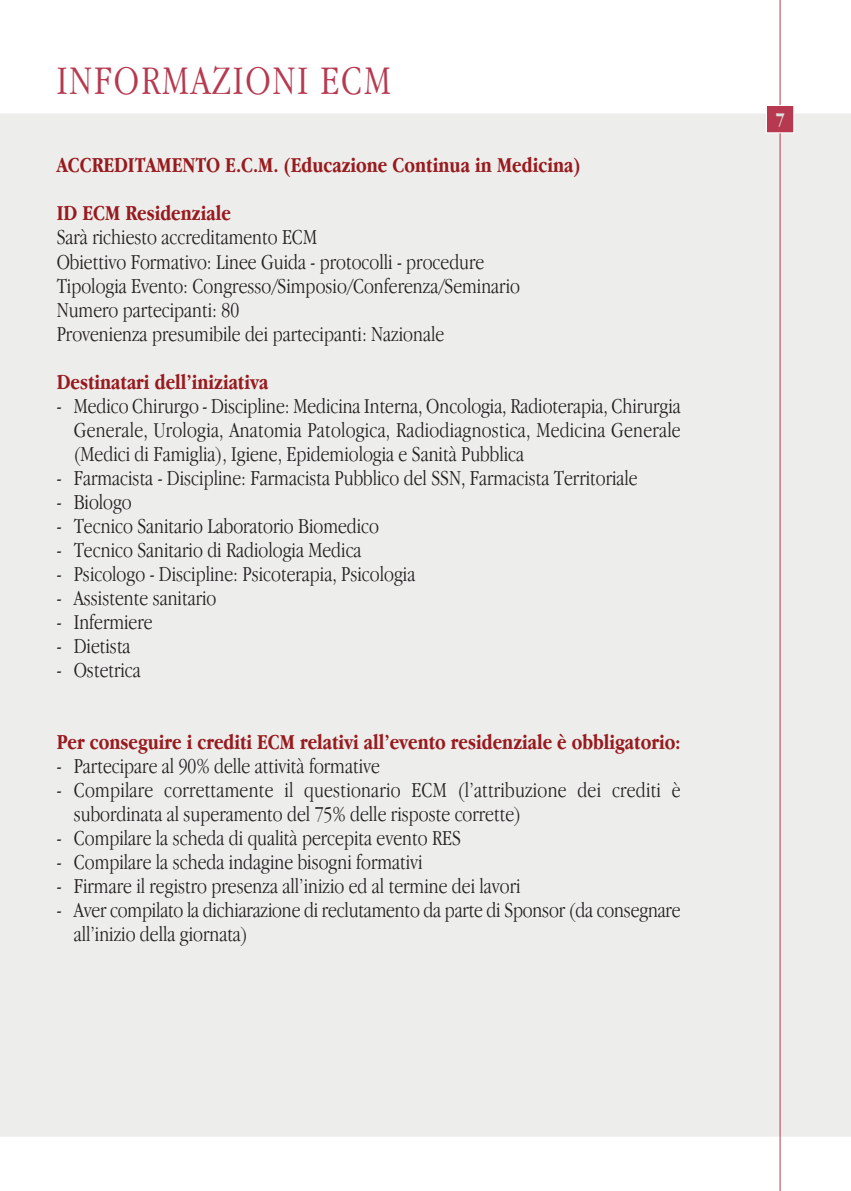
<style>
.page{position:relative;width:851px;height:1191px;background:#fff}
.page>*{position:absolute;margin:0;border:0;box-sizing:border-box;transform-origin:0 0}
.t1{font:300 condensed 42px "Garamond";letter-spacing:.045em;color:#b6394f}
.t2{font:300 condensed 22px/24px "Garamond";color:#231f20}
.t3{font:700 condensed 22px/48px "Garamond";color:#981a1e}
.t4{font:700 condensed 20px "Garamond";color:#dee0db}
</style>
<div class="page">
<hr style="left:779px;top:0;width:1px;height:1191px;background:#b6394f">
<div style="left:766px;top:106px;width:27px;height:26px;background:#b6394f"></div>
<div style="left:765px;top:105px;width:29px;height:28px;border:1px solid #fff"></div>
<h1 class="t1" style="left:57px;top:64px;width:336px">INFORMAZIONI ECM</h1>
<p class="t3" style="left:57px;top:143px;width:525px">ACCREDITAMENTO E.C.M. (Educazione Continua in Medicina)<br>ID ECM Residenziale</p>
<p class="t2" style="left:57px;top:227px;width:464px">Sarà richiesto accreditamento ECM<br>Obiettivo Formativo: Linee Guida - protocolli - procedure Tipologia Evento: Congresso/Simposio/Conferenza/Seminario Numero partecipanti: 80<br>Provenienza presumibile dei partecipanti: Nazionale</p>
<p class="t3" style="left:57px;top:359px;width:213px">Destinatari dell’iniziativa</p>
<p class="t2" style="left:74px;top:395px;width:608px;text-align:justify;text-indent:-17px">- Medico Chirurgo - Discipline: Medicina Interna, Oncologia, Radioterapia, Chirurgia Generale, Urologia, Anatomia Patologica, Radiodiagnostica, Medicina Generale (Medici di Famiglia), Igiene, Epidemiologia e Sanità Pubblica</p>
<p class="t2" style="left:57px;top:467px;width:582px">- Farmacista - Discipline: Farmacista Pubblico del SSN, Farmacista Territoriale</p>
<p class="t2" style="left:57px;top:491px;width:77px">- Biologo</p>
<p class="t2" style="left:57px;top:515px;width:324px">- Tecnico Sanitario Laboratorio Biomedico</p>
<p class="t2" style="left:57px;top:539px;width:306px">- Tecnico Sanitario di Radiologia Medica</p>
<p class="t2" style="left:57px;top:563px;width:360px">- Psicologo - Discipline: Psicoterapia, Psicologia</p>
<p class="t2" style="left:57px;top:587px;width:161px">- Assistente sanitario</p>
<p class="t2" style="left:57px;top:611px;width:97px">- Infermiere</p>
<p class="t2" style="left:57px;top:635px;width:75px">- Dietista</p>
<p class="t2" style="left:57px;top:659px;width:86px">- Ostetrica</p>
<p class="t3" style="left:57px;top:719px;width:625px">Per conseguire i crediti ECM relativi all’evento residenziale è obbligatorio:</p>
<p class="t2" style="left:57px;top:755px;width:324px">- Partecipare al 90% delle attività formative</p>
<p class="t2" style="left:74px;top:779px;width:608px;text-indent:-17px">- Compilare correttamente il questionario ECM (l’attribuzione dei crediti è subordinata al superamento del 75% delle risposte corrette)</p>
<p class="t2" style="left:57px;top:827px;width:405px">- Compilare la scheda di qualità percepita evento RES</p>
<p class="t2" style="left:57px;top:851px;width:367px">- Compilare la scheda indagine bisogni formativi</p>
<p class="t2" style="left:57px;top:875px;width:465px">- Firmare il registro presenza all’inizio ed al termine dei lavori</p>
<p class="t2" style="left:74px;top:899px;width:608px;text-indent:-17px">- Aver compilato la dichiarazione di reclutamento da parte di Sponsor (da consegnare all’inizio della giornata)</p>
<p class="t4" style="left:775px;top:112px;width:11px">7</p>
</div>
